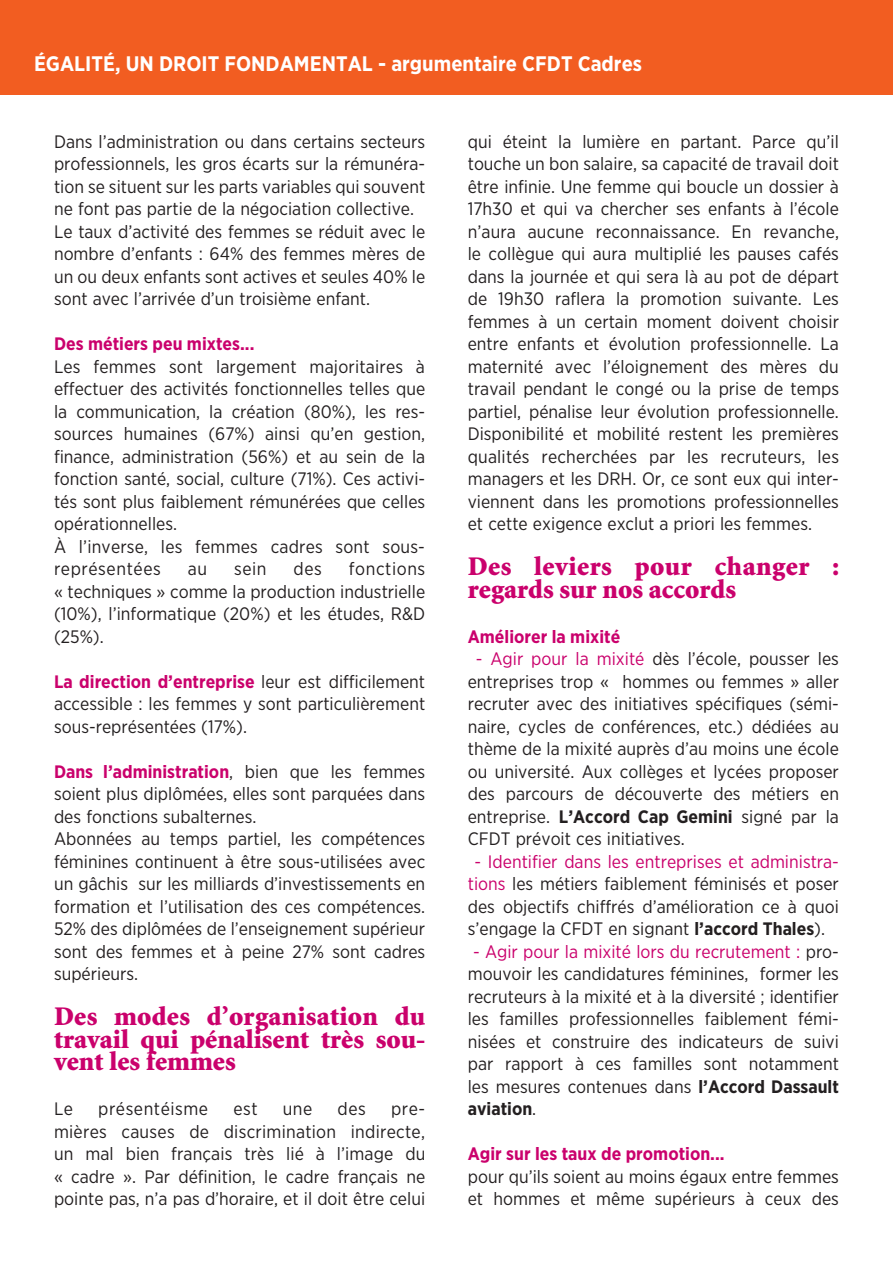
<style>
.page{position:relative;width:893px;height:1263px;background:#fff}
.page>*{position:absolute;margin:0;border:0;box-sizing:border-box;transform-origin:0 0}
.t1{font:900 27px/22.5px "Minion Std";color:#ca016c;text-align:justify}
.t2{font:700 21px "Gotham Narrow";color:#fff}
.t3{font:18px/22.5px "Gotham Narrow";color:#231f20;text-align:justify}
.t4{font:700 18px "Gotham Narrow";color:#ca016c}
.t5{font:18px "Gotham Narrow";letter-spacing:.03em;color:#231f20}
.s1{font-weight:700;color:#ca016c}
.s2{color:#ca016c}
.s3{font-weight:700}
</style>
<div class="page">
<div style="left:0;top:0;width:893px;height:95px;background:#f25d21"></div>
<hr style="left:892px;top:787px;width:1px;height:476px;background:#f25d21">
<p class="t2" style="left:34px;top:50px;width:609px">ÉGALITÉ, UN DROIT FONDAMENTAL - argumentaire CFDT Cadres</p>
<p class="t3" style="left:54px;top:130px;width:373px">Dans l’administration ou dans certains secteurs professionnels, les gros écarts sur la rémunéra&shy;tion se situent sur les parts variables qui souvent ne font pas partie de la négociation collective.</p>
<p class="t3" style="left:54px;top:220px;width:373px">Le taux d’activité des femmes se réduit avec le nombre d’enfants : 64% des femmes mères de un ou deux enfants sont actives et seules 40% le sont avec l’arrivée d’un troisième enfant.</p>
<p class="t4" style="left:54px;top:332px;width:202px">Des métiers peu mixtes...</p>
<p class="t3" style="left:54px;top:355px;width:373px">Les femmes sont largement majoritaires à effectuer des activités fonctionnelles telles que la communication, la création (80%), les res&shy;sources humaines (67%) ainsi qu’en gestion, finance, administration (56%) et au sein de la fonction santé, social, culture (71%). Ces activi&shy;tés sont plus faiblement rémunérées que celles opérationnelles.</p>
<p class="t3" style="left:54px;top:535px;width:372px">À l’inverse, les femmes cadres sont sous&shy;représentées</p>
<p class="t3" style="left:54px;top:557px;width:373px;text-indent:295px">fonctions « techniques » comme la production industrielle (10%), l’informatique (20%) et les études, R&amp;D (25%).</p>
<p class="t3" style="left:54px;top:670px;width:373px"><span class="s1">La direction d’entreprise</span> leur est difficilement accessible : les femmes y sont particulièrement sous-représentées (17%).</p>
<p class="t3" style="left:54px;top:760px;width:373px"><span class="s1">Dans l’administration</span>, bien que les femmes soient plus diplômées, elles sont parquées dans des fonctions subalternes.</p>
<p class="t3" style="left:54px;top:827px;width:373px">Abonnées au temps partiel, les compétences féminines continuent à être sous-utilisées avec un gâchis sur les milliards d’investissements en formation et l’utilisation des ces compétences.<br>52% des diplômées de l’enseignement supérieur sont des femmes et à peine 27% sont cadres supérieurs.</p>
<p class="t1" style="left:54px;top:1006px;width:373px">Des modes d’organisation du travail qui pénalisent très sou&shy;vent les femmes</p>
<p class="t3" style="left:54px;top:1097px;width:21px">Le</p>
<p class="t5" style="left:98px;top:1098px;width:111px">présentéisme</p>
<p class="t3" style="left:233px;top:1097px;width:26px">est</p>
<p class="t3" style="left:283px;top:1097px;width:31px">une</p>
<p class="t3" style="left:338px;top:1097px;width:30px">des</p>
<p class="t3" style="left:188px;top:557px;width:21px">au</p>
<p class="t3" style="left:234px;top:557px;width:34px">sein</p>
<p class="t3" style="left:293px;top:557px;width:30px">des</p>
<p class="t3" style="left:54px;top:1097px;width:373px;text-indent:337px">pre&shy;mières causes de discrimination indirecte, un mal bien français très lié à l’image du « cadre ». Par définition, le cadre français ne pointe pas, n’a pas d’horaire, et il doit être celui</p>
<p class="t3" style="left:468px;top:130px;width:373px">qui éteint la lumière en partant. Parce qu’il touche un bon salaire, sa capacité de travail doit être infinie. Une femme qui boucle un dossier à 17h30 et qui va chercher ses enfants à l’école n’aura aucune reconnaissance. En revanche, le collègue qui aura multiplié les pauses cafés dans la journée et qui sera là au pot de départ de 19h30 raflera la promotion suivante. Les femmes à un certain moment doivent choisir entre enfants et évolution professionnelle. La maternité avec l’éloignement des mères du travail pendant le congé ou la prise de temps partiel, pénalise leur évolution professionnelle.<br>Disponibilité et mobilité restent les premières qualités recherchées par les recruteurs, les managers et les DRH. Or, ce sont eux qui inter&shy;viennent dans les promotions professionnelles et cette exigence exclut a priori les femmes.</p>
<p class="t1" style="left:468px;top:556px;width:373px">Des leviers pour changer : regards sur nos accords</p>
<p class="t4" style="left:468px;top:625px;width:154px">Améliorer la mixité</p>
<p class="t3" style="left:468px;top:647px;width:373px;text-indent:8px"><span class="s2">- Agir pour la mixité</span> dès l’école, pousser les entreprises trop « hommes ou femmes » aller recruter avec des initiatives spécifiques (sémi&shy;naire, cycles de conférences, etc.) dédiées au thème de la mixité auprès d’au moins une école ou université. Aux collèges et lycées proposer des parcours de découverte des métiers en entreprise. <span class="s3">L’Accord Cap Gemini</span> signé par la CFDT prévoit ces initiatives.</p>
<p class="t3" style="left:468px;top:850px;width:373px;text-indent:7px"><span class="s2">- Identifier dans les entreprises et administra&shy;tions</span> les métiers faiblement féminisés et poser des objectifs chiffrés d’amélioration ce à quoi s’engage la CFDT en signant <span class="s3">l’accord Thales</span>).</p>
<p class="t3" style="left:468px;top:940px;width:373px"><span class="s2">- Agir pour la mixité lors du recrutement :</span> pro&shy;mouvoir les candidatures féminines, former les recruteurs à la mixité et à la diversité ; identifier les familles professionnelles faiblement fémi&shy;nisées et construire des indicateurs de suivi par rapport à ces familles sont notamment les mesures contenues dans <span class="s3">l’Accord Dassault aviation</span>.</p>
<p class="t4" style="left:468px;top:1142px;width:258px">Agir sur les taux de promotion...</p>
<p class="t3" style="left:468px;top:1165px;width:373px">pour qu’ils soient au moins égaux entre femmes et hommes et même supérieurs à ceux des</p>
</div>
